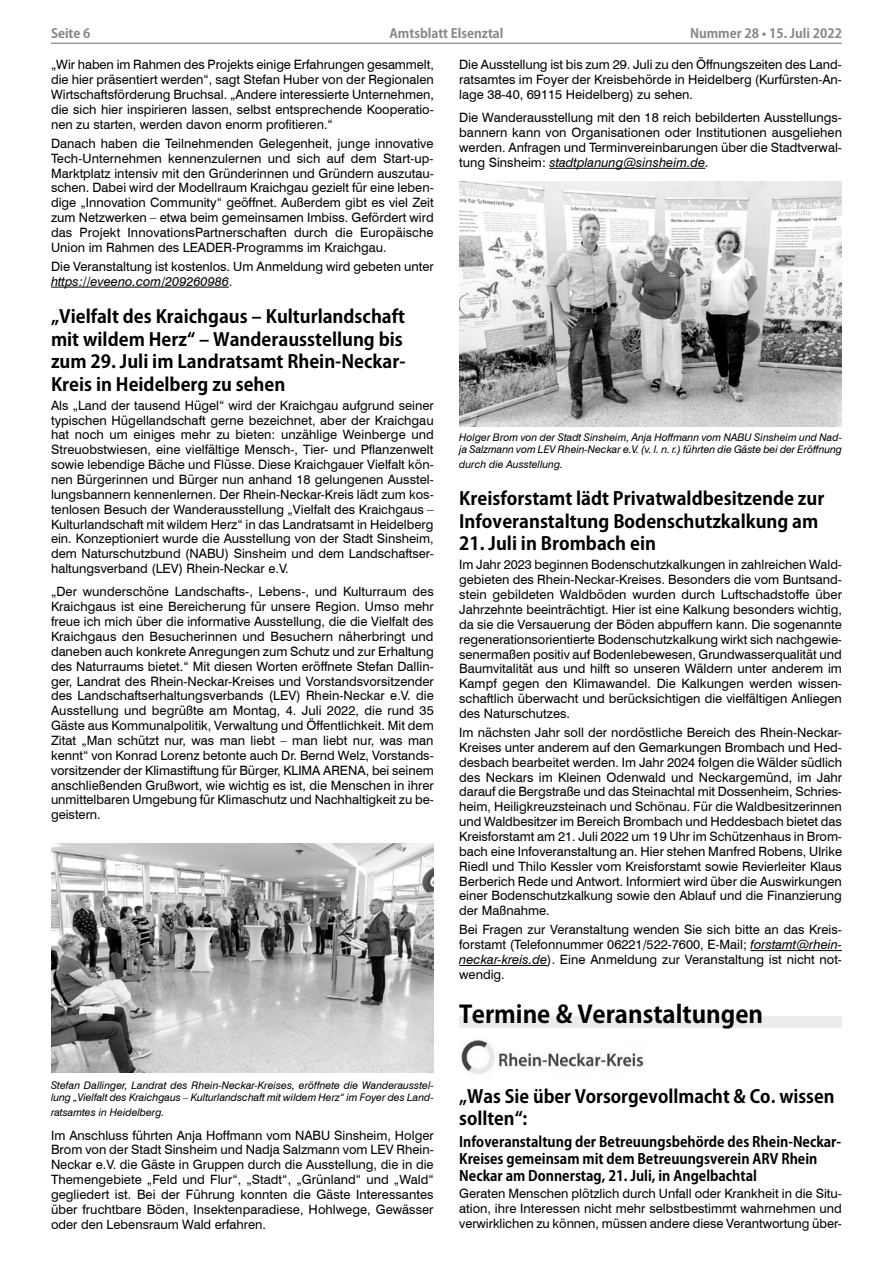
<style>
.page{position:relative;width:893px;height:1263px;background:#fff}
.page>*{position:absolute;margin:0;border:0;box-sizing:border-box;transform-origin:0 0}
.Überschrift_1_Kozuka{font:700 24px "Koz Go Pro";color:#000}
.Überschrift2_Kozuka{font:700 18px/22.5px "Koz Go Pro";color:#000}
.Überschrift_3_Kozuka{font:700 14.25px/17.2px "Koz Go Pro";color:#000;scale:.95 1}
.Fließtext_8_5{font:12.9px/14.9px "Swiss 721 BT";color:#000;text-align:justify}
.t1{font:700 12.75px "Koz Go Pro";color:#878787}
.Fließtext_8_5-2{font:italic 10.5px/12.6px "Swiss 721 BT";color:#000}
.s1{font-style:italic}
</style>
<div class="page">
<hr style="left:51px;top:43px;width:791px;height:1px;background:#9c9c9c">
<hr style="left:51px;top:287px;width:178px;height:1px;background:#000">
<img style="left:51px;top:843px;width:383px;height:229px">
<hr style="left:549px;top:168px;width:156px;height:1px;background:#000">
<hr style="left:751px;top:950px;width:91px;height:1px;background:#000">
<hr style="left:459px;top:965px;width:88px;height:1px;background:#000">
<div style="left:459px;top:1016px;width:383px;height:12px;background:#ececec"></div>
<img style="left:459px;top:181px;width:383px;height:246px">
<img style="left:461px;top:1040px;width:183px;height:34px">
<p class="t1" style="left:51px;top:25px;width:41px">Seite 6</p>
<p class="t1" style="left:389px;top:25px;width:116px">Amtsblatt Elsenztal</p>
<p class="t1" style="left:690px;top:25px;width:153px">Nummer 28 • 15. Juli 2022</p>
<p class="Fließtext_8_5" style="left:51px;top:57px;width:384px">„Wir haben im Rahmen des Projekts einige Erfahrungen gesammelt, die hier präsentiert werden“, sagt Stefan Huber von der Regionalen Wirtschaftsförderung Bruchsal. „Andere interessierte Unternehmen, die sich hier inspirieren lassen, selbst entsprechende Kooperatio&shy;nen zu starten, werden davon enorm profitieren.“</p>
<p class="Fließtext_8_5" style="left:51px;top:135px;width:384px">Danach haben die Teilnehmenden Gelegenheit, junge innovative Tech-Unternehmen kennenzulernen und sich auf dem Start-up-Marktplatz intensiv mit den Gründerinnen und Gründern auszutau&shy;schen. Dabei wird der Modellraum Kraichgau gezielt für eine leben&shy;dige „Innovation Community“ geöffnet. Außerdem gibt es viel Zeit zum Netzwerken – etwa beim gemeinsamen Imbiss. Gefördert wird das Projekt InnovationsPartnerschaften durch die Europäische Union im Rahmen des LEADER-Programms im Kraichgau.</p>
<p class="Fließtext_8_5" style="left:51px;top:258px;width:384px">Die Veranstaltung ist kostenlos. Um Anmeldung wird gebeten unter <span class="s1">https://eveeno.com/209260986</span>.</p>
<p class="Überschrift2_Kozuka" style="left:51px;top:306px;width:356px">„Vielfalt des Kraichgaus – Kulturlandschaft mit wildem Herz“ – Wanderausstellung bis zum 29. Juli im Landratsamt Rhein-Neckar-Kreis in Heidelberg zu sehen</p>
<p class="Fließtext_8_5" style="left:51px;top:397px;width:384px">Als „Land der tausend Hügel“ wird der Kraichgau aufgrund seiner typischen Hügellandschaft gerne bezeichnet, aber der Kraichgau hat noch um einiges mehr zu bieten: unzählige Weinberge und Streuobstwiesen, eine vielfältige Mensch-, Tier- und Pflanzenwelt sowie lebendige Bäche und Flüsse. Diese Kraichgauer Vielfalt kön&shy;nen Bürgerinnen und Bürger nun anhand 18 gelungenen Ausstel&shy;lungsbannern kennenlernen. Der Rhein-Neckar-Kreis lädt zum kos&shy;tenlosen Besuch der Wanderausstellung „Vielfalt des Kraichgaus – Kulturlandschaft mit wildem Herz“ in das Landratsamt in Heidelberg ein. Konzeptioniert wurde die Ausstellung von der Stadt Sinsheim, dem Naturschutzbund (NABU) Sinsheim und dem Landschaftser&shy;haltungsverband (LEV) Rhein-Neckar e.V.</p>
<p class="Fließtext_8_5" style="left:51px;top:584px;width:384px">„Der wunderschöne Landschafts-, Lebens-, und Kulturraum des Kraichgaus ist eine Bereicherung für unsere Region. Umso mehr freue ich mich über die informative Ausstellung, die die Vielfalt des Kraichgaus den Besucherinnen und Besuchern näherbringt und daneben auch konkrete Anregungen zum Schutz und zur Erhaltung des Naturraums bietet.“ Mit diesen Worten eröffnete Stefan Dallin&shy;ger, Landrat des Rhein-Neckar-Kreises und Vorstandsvorsitzender des Landschaftserhaltungsverbands (LEV) Rhein-Neckar e.V. die Ausstellung und begrüßte am Montag, 4. Juli 2022, die rund 35<br>Gäste aus Kommunalpolitik, Verwaltung und Öffentlichkeit. Mit dem Zitat „Man schützt nur, was man liebt – man liebt nur, was man kennt“ von Konrad Lorenz betonte auch Dr. Bernd Welz, Vorstands&shy;vorsitzender der Klimastiftung für Bürger, KLIMA ARENA, bei seinem anschließenden Grußwort, wie wichtig es ist, die Menschen in ihrer unmittelbaren Umgebung für Klimaschutz und Nachhaltigkeit zu be&shy;geistern.</p>
<p class="Fließtext_8_5" style="left:459px;top:57px;width:384px">Die Ausstellung ist bis zum 29. Juli zu den Öffnungszeiten des Land&shy;ratsamtes im Foyer der Kreisbehörde in Heidelberg (Kurfürsten-An&shy;lage 38-40, 69115 Heidelberg) zu sehen.</p>
<p class="Fließtext_8_5" style="left:459px;top:110px;width:384px">Die Wanderausstellung mit den 18 reich bebilderten Ausstellungs&shy;bannern kann von Organisationen oder Institutionen ausgeliehen werden. Anfragen und Terminvereinbarungen über die Stadtverwal&shy;tung Sinsheim: <span class="s1">stadtplanung@sinsheim.de.</span></p>
<p class="Fließtext_8_5-2" style="left:459px;top:430px;width:384px">Holger Brom von der Stadt Sinsheim, Anja Hoffmann vom NABU Sinsheim und Nad&shy;ja Salzmann vom LEV Rhein-Neckar e.V. (v. l. n. r.) führten die Gäste bei der Eröffnung</p>
<p class="Fließtext_8_5-2" style="left:459px;top:458px;width:105px">durch die Ausstellung.</p>
<p class="Überschrift2_Kozuka" style="left:459px;top:489px;width:367px">Kreisforstamt lädt Privatwaldbesitzende zur<br>Infoveranstaltung Bodenschutzkalkung am</p>
<p class="Überschrift2_Kozuka" style="left:459px;top:534px;width:198px">21. Juli in Brombach ein</p>
<p class="Fließtext_8_5" style="left:459px;top:557px;width:384px">Im Jahr 2023 beginnen Bodenschutzkalkungen in zahlreichen Wald&shy;gebieten des Rhein-Neckar-Kreises. Besonders die vom Buntsand&shy;stein gebildeten Waldböden wurden durch Luftschadstoffe über Jahrzehnte beeinträchtigt. Hier ist eine Kalkung besonders wichtig, da sie die Versauerung der Böden abpuffern kann. Die sogenannte regenerationsorientierte Bodenschutzkalkung wirkt sich nachgewie&shy;senermaßen positiv auf Bodenlebewesen, Grundwasserqualität und Baumvitalität aus und hilft so unseren Wäldern unter anderem im Kampf gegen den Klimawandel. Die Kalkungen werden wissen&shy;schaftlich überwacht und berücksichtigen die vielfältigen Anliegen des Naturschutzes.</p>
<p class="Fließtext_8_5" style="left:459px;top:724px;width:384px">Im nächsten Jahr soll der nordöstliche Bereich des Rhein-Neckar-Kreises unter anderem auf den Gemarkungen Brombach und Hed&shy;desbach bearbeitet werden. Im Jahr 2024 folgen die Wälder südlich des Neckars im Kleinen Odenwald und Neckargemünd, im Jahr darauf die Bergstraße und das Steinachtal mit Dossenheim, Schries&shy;heim, Heiligkreuzsteinach und Schönau. Für die Waldbesitzerinnen und Waldbesitzer im Bereich Brombach und Heddesbach bietet das Kreisforstamt am 21. Juli 2022 um 19 Uhr im Schützenhaus in Brom&shy;bach eine Infoveranstaltung an. Hier stehen Manfred Robens, Ulrike Riedl und Thilo Kessler vom Kreisforstamt sowie Revierleiter Klaus Berberich Rede und Antwort. Informiert wird über die Auswirkungen einer Bodenschutzkalkung sowie den Ablauf und die Finanzierung der Maßnahme.</p>
<p class="Fließtext_8_5" style="left:459px;top:922px;width:384px">Bei Fragen zur Veranstaltung wenden Sie sich bitte an das Kreis&shy;forstamt (Telefonnummer 06221/522-7600, E-Mail; <span class="s1">forstamt@rhein&shy;neckar-kreis.de</span>). Eine Anmeldung zur Veranstaltung ist nicht not&shy;wendig.</p>
<p class="Überschrift_1_Kozuka" style="left:459px;top:998px;width:305px">Termine &amp; Veranstaltungen</p>
<p class="Fließtext_8_5-2" style="left:51px;top:1078px;width:384px">Stefan Dallinger, Landrat des Rhein-Neckar-Kreises, eröffnete die Wanderausstel&shy;lung „Vielfalt des Kraichgaus – Kulturlandschaft mit wildem Herz“ im Foyer des Land-</p>
<p class="Fließtext_8_5-2" style="left:51px;top:1106px;width:115px">ratsamtes in Heidelberg.</p>
<p class="Fließtext_8_5" style="left:51px;top:1127px;width:384px">Im Anschluss führten Anja Hoffmann vom NABU Sinsheim, Holger Brom von der Stadt Sinsheim und Nadja Salzmann vom LEV Rhein-Neckar e.V. die Gäste in Gruppen durch die Ausstellung, die in die Themengebiete „Feld und Flur“, „Stadt“, „Grünland“ und „Wald“ gegliedert ist. Bei der Führung konnten die Gäste Interessantes über fruchtbare Böden, Insektenparadiese, Hohlwege, Gewässer oder den Lebensraum Wald erfahren.</p>
<p class="Überschrift2_Kozuka" style="left:459px;top:1086px;width:377px">„Was Sie über Vorsorgevollmacht &amp; Co. wissen sollten“:</p>
<p class="Überschrift_3_Kozuka" style="left:459px;top:1134px;width:403px">Infoveranstaltung der Betreuungsbehörde des Rhein-Neckar-<br>Kreises gemeinsam mit dem Betreuungsverein ARV Rhein<br>Neckar am Donnerstag, 21. Juli, in Angelbachtal</p>
<p class="Fließtext_8_5" style="left:459px;top:1186px;width:384px">Geraten Menschen plötzlich durch Unfall oder Krankheit in die Situ&shy;ation, ihre Interessen nicht mehr selbstbestimmt wahrnehmen und verwirklichen zu können, müssen andere diese Verantwortung über-</p>
</div>
